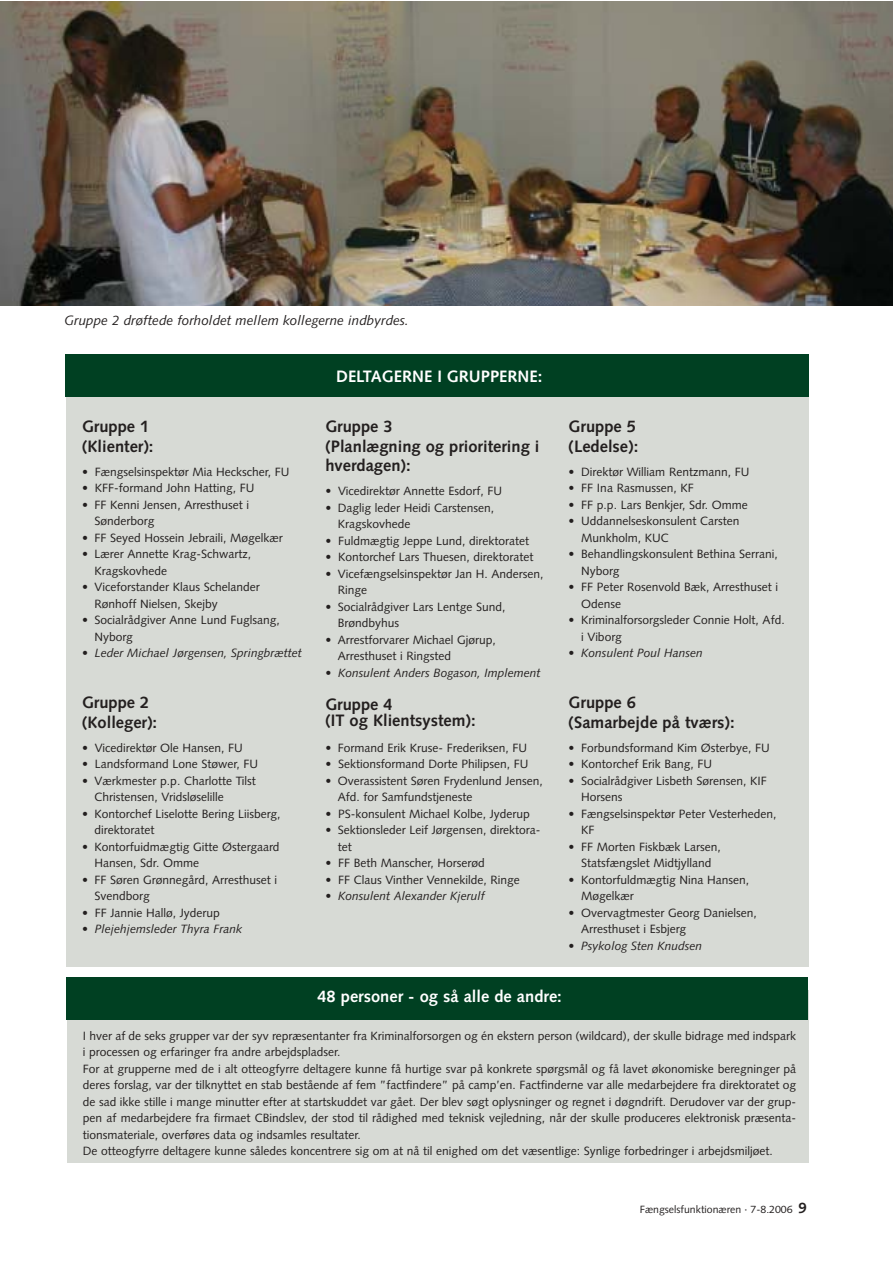
<style>
.page{position:relative;width:893px;height:1263px;background:#fff}
.page>*{position:absolute;margin:0;border:0;box-sizing:border-box;transform-origin:0 0}
.t1{font:700 16.5px/19.5px "Syntax";color:#231f1f}
.t2{font:700 16.5px "Syntax";color:#fff}
.t3{font:italic 13.5px "Syntax";color:#231f1f}
.t4{font:12px/16.5px "Syntax";color:#231f1f}
.t5{font:italic 12px "Syntax";color:#231f1f}
.t6{font:10.5px "Syntax";color:#231f1f}
.s1{font-style:normal}
.s2{font-weight:700;font-size:15px}
</style>
<div class="page">
<div style="left:66px;top:354px;width:742px;height:613px;background:#d7dad5"></div>
<div style="left:66px;top:354px;width:743px;height:43px;background:#004022"></div>
<img style="left:0;top:2px;width:892px;height:304px">
<div style="left:67px;top:991px;width:741px;height:172px;background:#d7dad5"></div>
<div style="left:67px;top:977px;width:741px;height:43px;background:#004022"></div>
<p class="t3" style="left:64px;top:315px;width:346px">Gruppe 2 drøftede forholdet mellem kollegerne indbyrdes.</p>
<h1 class="t1" style="left:82px;top:418px;width:73px">Gruppe 1 (Klienter):</h1>
<p class="t4" style="left:82px;top:465px;width:209px">• Fængselsinspektør Mia Heckscher, FU</p>
<p class="t4" style="left:82px;top:481px;width:174px">• KFF-formand John Hatting, FU</p>
<p class="t4" style="left:95px;top:498px;width:156px;text-indent:-13px">• FF Kenni Jensen, Arresthuset i<br>Sønderborg</p>
<p class="t4" style="left:82px;top:531px;width:202px">• FF Seyed Hossein Jebraili, Møgelkær</p>
<p class="t4" style="left:95px;top:547px;width:158px;text-indent:-13px">• Lærer Annette Krag-Schwartz,<br>Kragskovhede</p>
<p class="t4" style="left:95px;top:580px;width:167px;text-indent:-13px">• Viceforstander Klaus Schelander<br>Rønhoff Nielsen, Skejby</p>
<p class="t4" style="left:95px;top:613px;width:187px;text-indent:-13px">• Socialrådgiver Anne Lund Fuglsang,<br>Nyborg</p>
<p class="t5" style="left:82px;top:649px;width:221px">• Leder Michael Jørgensen, Springbrættet</p>
<h1 class="t1" style="left:82px;top:694px;width:77px">Gruppe 2 (Kolleger):</h1>
<p class="t4" style="left:82px;top:741px;width:162px">• Vicedirektør Ole Hansen, FU</p>
<p class="t4" style="left:82px;top:757px;width:178px">• Landsformand Lone Støwer, FU</p>
<p class="t4" style="left:95px;top:774px;width:163px;text-indent:-13px">• Værkmester p.p. Charlotte Tilst<br>Christensen, Vridsløselille</p>
<p class="t4" style="left:95px;top:807px;width:187px;text-indent:-13px">• Kontorchef Liselotte Bering Liisberg, direktoratet</p>
<p class="t4" style="left:95px;top:840px;width:186px;text-indent:-13px">• Kontorfuidmægtig Gitte Østergaard<br>Hansen, Sdr. Omme</p>
<p class="t4" style="left:95px;top:873px;width:184px;text-indent:-13px">• FF Søren Grønnegård, Arresthuset i<br>Svendborg</p>
<p class="t4" style="left:82px;top:906px;width:139px">• FF Jannie Hallø, Jyderup</p>
<p class="t5" style="left:82px;top:925px;width:162px">• Plejehjemsleder Thyra Frank</p>
<h1 class="t2" style="left:336px;top:369px;width:208px">DELTAGERNE I GRUPPERNE:</h1>
<h1 class="t1" style="left:325px;top:418px;width:216px">Gruppe 3<br>(Planlægning og prioritering i hverdagen):</h1>
<p class="t4" style="left:325px;top:484px;width:178px">• Vicedirektør Annette Esdorf, FU</p>
<p class="t4" style="left:338px;top:501px;width:158px;text-indent:-13px">• Daglig leder Heidi Carstensen,<br>Kragskovhede</p>
<p class="t4" style="left:325px;top:534px;width:205px">• Fuldmægtig Jeppe Lund, direktoratet</p>
<p class="t4" style="left:325px;top:550px;width:210px">• Kontorchef Lars Thuesen, direktoratet</p>
<p class="t4" style="left:338px;top:567px;width:207px;text-indent:-13px">• Vicefængselsinspektør Jan H. Andersen,<br>Ringe</p>
<p class="t4" style="left:338px;top:600px;width:169px;text-indent:-13px">• Socialrådgiver Lars Lentge Sund,<br>Brøndbyhus</p>
<p class="t4" style="left:338px;top:633px;width:159px;text-indent:-13px">• Arrestforvarer Michael Gjørup,<br>Arresthuset i Ringsted</p>
<p class="t5" style="left:325px;top:668px;width:217px">• Konsulent Anders Bogason, Implement</p>
<h1 class="t1" style="left:325px;top:697px;width:152px;line-height:16.5px">Gruppe 4<br>(IT og Klientsystem):</h1>
<p class="t4" style="left:325px;top:741px;width:203px">• Formand Erik Kruse- Frederiksen, FU</p>
<p class="t4" style="left:325px;top:757px;width:205px">• Sektionsformand Dorte Philipsen, FU</p>
<p class="t4" style="left:338px;top:774px;width:206px;text-indent:-13px">• Overassistent Søren Frydenlund Jensen,<br>Afd. for Samfundstjeneste</p>
<p class="t4" style="left:325px;top:807px;width:206px">• PS-konsulent Michael Kolbe, Jyderup</p>
<p class="t4" style="left:338px;top:823px;width:204px;text-indent:-13px">• Sektionsleder Leif Jørgensen, direktora&shy;tet</p>
<p class="t4" style="left:325px;top:856px;width:161px">• FF Beth Manscher, Horserød</p>
<p class="t4" style="left:325px;top:873px;width:196px">• FF Claus Vinther Vennekilde, Ringe</p>
<p class="t5" style="left:325px;top:892px;width:161px">• Konsulent Alexander Kjerulf</p>
<h1 class="t1" style="left:568px;top:418px;width:71px">Gruppe 5 (Ledelse):</h1>
<p class="t4" style="left:568px;top:465px;width:182px">• Direktør William Rentzmann, FU</p>
<p class="t4" style="left:568px;top:481px;width:127px">• FF Ina Rasmussen, KF</p>
<p class="t4" style="left:568px;top:498px;width:181px">• FF p.p. Lars Benkjer, Sdr. Omme</p>
<p class="t4" style="left:581px;top:514px;width:160px;text-indent:-13px">• Uddannelseskonsulent Carsten<br>Munkholm, KUC</p>
<p class="t4" style="left:581px;top:547px;width:198px;text-indent:-13px">• Behandlingskonsulent Bethina Serrani,<br>Nyborg</p>
<p class="t4" style="left:581px;top:580px;width:198px;text-indent:-13px">• FF Peter Rosenvold Bæk, Arresthuset i<br>Odense</p>
<p class="t4" style="left:581px;top:613px;width:205px;text-indent:-13px">• Kriminalforsorgsleder Connie Holt, Afd. i Viborg</p>
<p class="t5" style="left:568px;top:649px;width:136px">• Konsulent Poul Hansen</p>
<h1 class="t1" style="left:568px;top:694px;width:167px">Gruppe 6<br>(Samarbejde på tværs):</h1>
<p class="t4" style="left:568px;top:741px;width:203px">• Forbundsformand Kim Østerbye, FU</p>
<p class="t4" style="left:568px;top:757px;width:145px">• Kontorchef Erik Bang, FU</p>
<p class="t4" style="left:581px;top:774px;width:187px;text-indent:-13px">• Socialrådgiver Lisbeth Sørensen, KIF<br>Horsens</p>
<p class="t4" style="left:581px;top:807px;width:197px;text-indent:-13px">• Fængselsinspektør Peter Vesterheden,<br>KF</p>
<p class="t4" style="left:568px;top:840px;width:154px;text-align:center">• FF Morten Fiskbæk Larsen,<br>Statsfængslet Midtjylland</p>
<p class="t4" style="left:581px;top:873px;width:170px;text-indent:-13px">• Kontorfuldmægtig Nina Hansen,<br>Møgelkær</p>
<p class="t4" style="left:581px;top:906px;width:177px;text-indent:-13px">• Overvagtmester Georg Danielsen,<br>Arresthuset i Esbjerg</p>
<p class="t5" style="left:568px;top:941px;width:135px"><span class="s1">•</span> Psykolog Sten Knudsen</p>
<h1 class="t2" style="left:317px;top:990px;width:246px">48 personer - og så alle de andre:</h1>
<p class="t4" style="left:83px;top:1029px;width:714px">I hver af de seks grupper var der syv repræsentanter fra Kriminalforsorgen og én ekstern person (wildcard), der skulle bidrage med indspark i processen og erfaringer fra andre arbejdspladser.<br>For at grupperne med de i alt otteogfyrre deltagere kunne få hurtige svar på konkrete spørgsmål og få lavet økonomiske beregninger på deres forslag, var der tilknyttet en stab bestående af fem ”factfindere” på camp’en. Factfinderne var alle medarbejdere fra direktoratet og de sad ikke stille i mange minutter efter at startskuddet var gået. Der blev søgt oplysninger og regnet i døgndrift. Derudover var der grup&shy;pen af medarbejdere fra firmaet CBindslev, der stod til rådighed med teknisk vejledning, når der skulle produceres elektronisk præsenta&shy;tionsmateriale, overføres data og indsamles resultater.<br>De otteogfyrre deltagere kunne således koncentrere sig om at nå til enighed om det væsentlige: Synlige forbedringer i arbejdsmiljøet.</p>
<p class="t6" style="left:639px;top:1205px;width:168px">Fængselsfunktionæren · 7-8.2006 <span class="s2">9</span></p>
</div>
